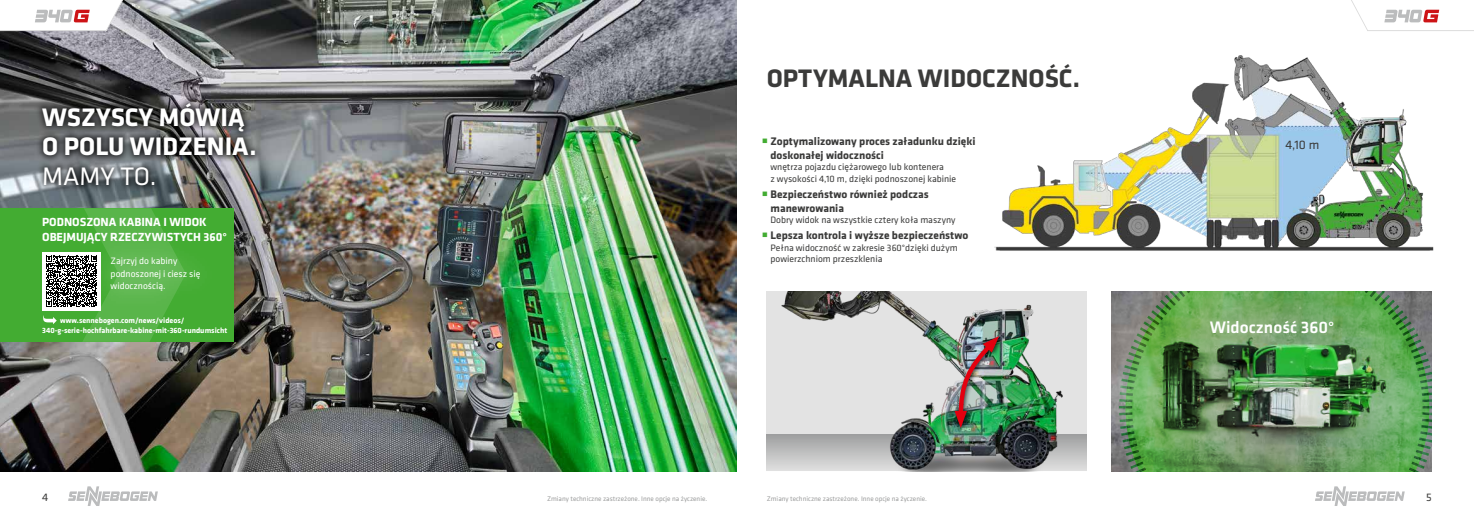
<style>
.page{position:relative;width:1474px;height:521px;background:#fff}
.page>*{position:absolute;margin:0;border:0;box-sizing:border-box;transform-origin:0 0}
.t1{font:700 26.25px/29.8px "Klavika Basic";color:#fff}
.t2{font:700 26.25px "Klavika Basic";color:#3b3b3a}
.t3{font:26.25px "Klavika Basic";color:#fff}
.t4{font:500 17.24px "Klavika Basic";color:#fff}
.t5{font:12.78px "Klavika Basic";color:#3b3b3a}
.t6{font:700 12.16px/15.3px "Klavika Basic";color:#fff}
.t7{font:700 11.38px/13.7px "Klavika Basic";color:#3b3b3a}
.t8{font:11.38px "Klavika Basic";color:#3b3b3a}
.t9{font:9.62px/11.5px "Klavika Basic";color:#3b3b3a}
.t10{font:9.62px/12.2px "Klavika Basic";color:#fff}
.t11{font:700 7.88px/9.8px "Klavika Basic";color:#fff}
.t12{font:7px "Klavika Basic";color:#9c9d9d}
</style>
<div class="page">
<svg style="left:68px;top:486px;width:90px;height:20px"></svg>
<svg style="left:1315px;top:486px;width:89px;height:20px"></svg>
<img style="left:0;top:0;width:737px;height:471px">
<div style="left:766px;top:291px;width:320px;height:180px;background:#e3e3e3"></div>
<svg style="left:766px;top:434px;width:320px;height:32px"></svg>
<img style="left:774px;top:291px;width:292px;height:180px">
<div style="left:952px;top:334px;width:53px;height:99px;background:#000;opacity:.75"></div>
<img style="left:954px;top:336px;width:45px;height:92px">
<img style="left:991px;top:55px;width:443px;height:261px">
<img style="left:1111px;top:291px;width:7px;height:180px">
<img style="left:1118px;top:291px;width:313px;height:180px">
<div style="left:0;top:208px;width:233px;height:134px;background:#43ac32"></div>
<div style="left:35px;top:95px;width:227px;height:98px;background:#000;opacity:.75"></div>
<svg style="left:43px;top:208px;width:143px;height:134px"></svg>
<svg style="left:0;top:0;width:128px;height:31px"></svg>
<svg style="left:1351px;top:0;width:122px;height:31px"></svg>
<h1 class="t1" style="left:42px;top:101px;width:216px">WSZYSCY MÓWIĄ<br>O POLU WIDZENIA.</h1>
<h1 class="t3" style="left:42px;top:159px;width:116px">MAMY TO.</h1>
<p class="t6" style="left:42px;top:213px;width:186px">PODNOSZONA KABINA I WIDOK<br>OBEJMUJĄCY RZECZYWISTYCH 360°</p>
<p class="t10" style="left:111px;top:255px;width:91px">Zajrzyj do kabiny podnoszonej i ciesz się widocznością.</p>
<p class="t11" style="left:42px;top:315px;width:186px;text-indent:18px">www.sennebogen.com/news/videos/<br>340-g-serie-hochfahrbare-kabine-mit-360-rundumsicht</p>
<h1 class="t2" style="left:766px;top:59px;width:314px">OPTYMALNA WIDOCZNOŚĆ.</h1>
<p class="t7" style="left:770px;top:134px;width:206px">Zoptymalizowany proces załadunku dzięki doskonałej widoczności</p>
<p class="t9" style="left:770px;top:161px;width:187px">wnętrza pojazdu ciężarowego lub kontenera<br>z wysokości 4,10 m, dzięki podnoszonej kabinie</p>
<p class="t7" style="left:770px;top:187px;width:160px">Bezpieczeństwo również podczas manewrowania</p>
<p class="t9" style="left:770px;top:214px;width:186px">Dobry widok na wszystkie cztery koła maszyny</p>
<p class="t7" style="left:770px;top:228px;width:199px">Lepsza kontrola i wyższe bezpieczeństwo</p>
<p class="t9" style="left:770px;top:241px;width:189px">Pełna widoczność w zakresie 360°dzięki dużym powierzchniom przeszklenia</p>
<h3 class="t5" style="left:1285px;top:136px;width:35px">4,10 m</h3>
<h2 class="t4" style="left:1209px;top:315px;width:126px">Widoczność 360°</h2>
<p class="t8" style="left:42px;top:490px;width:8px">4</p>
<p class="t12" style="left:547px;top:494px;width:162px">Zmiany techniczne zastrzeżone. Inne opcje na życzenie.</p>
<p class="t12" style="left:766px;top:494px;width:162px">Zmiany techniczne zastrzeżone. Inne opcje na życzenie.</p>
<p class="t8" style="left:1426px;top:490px;width:7px">5</p>
</div>
